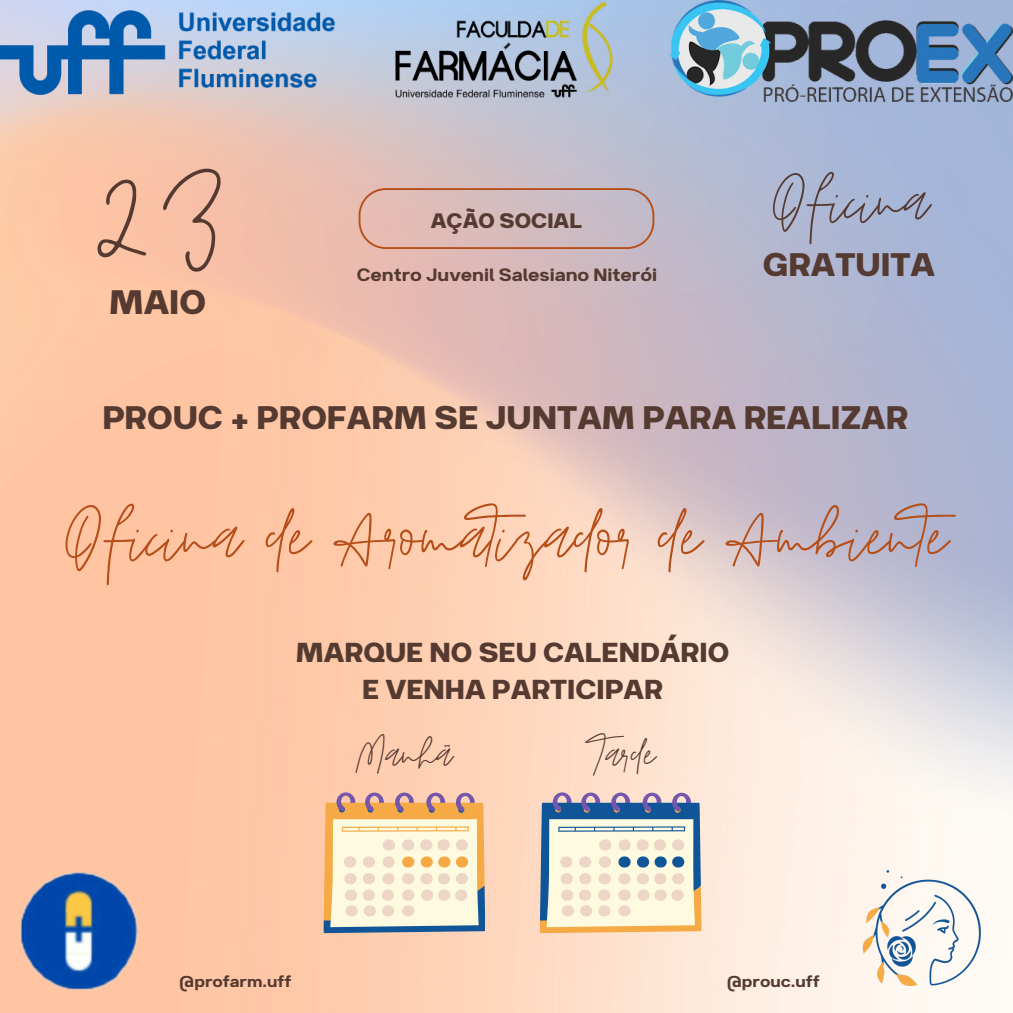
<style>
.page{position:relative;width:1013px;height:1013px;background:#fff}
.page>*{position:absolute;margin:0;border:0;box-sizing:border-box;transform-origin:0 0}
.t1{font:140.25px "Femen";color:#553a31}
.t2{font:77.62px "Femen";color:#b64e18}
.t3{font:69px "Femen";color:#553a31}
.t4{font:44px "Femen";color:#553a31}
.t5{font:700 40.62px "Breul Grotesk A";color:#553a31}
.t6{font:700 39px "Breul Grotesk A";color:#553a31}
.t7{font:700 32.75px/36.5px "Breul Grotesk A";color:#553a31;text-align:center}
.t8{font:700 25px "Breul Grotesk A";color:#553a31}
.t9{font:21.25px "Breul Grotesk A";color:#553a31}
.t10{font:18.75px "Breul Grotesk A";color:#553a31}
</style>
<div class="page">
<img style="left:0;top:0;width:1012px;height:1012px">
<svg style="left:358px;top:188px;width:296px;height:61px"></svg>
<img style="left:15px;top:870px;width:131px;height:125px">
<div style="left:854px;top:882px;width:134px;height:105px;background:#fff7f1"></div>
<img style="left:862px;top:870px;width:118px;height:115px">
<img style="left:0;top:0;width:339px;height:101px">
<img style="left:394px;top:0;width:220px;height:101px">
<img style="left:669px;top:0;width:343px;height:101px">
<svg style="left:324px;top:792px;width:161px;height:141px"></svg>
<svg style="left:540px;top:792px;width:161px;height:141px"></svg>
<p class="t1" style="left:88px;top:129px;width:141px">23</p>
<h2 class="t5" style="left:109px;top:268px;width:98px">MAIO</h2>
<p class="t8" style="left:431px;top:199px;width:153px">AÇÃO SOCIAL</p>
<h4 class="t9" style="left:357px;top:257px;width:302px">Centro Juvenil Salesiano Niterói</h4>
<h5 class="t3" style="left:773px;top:159px;width:158px">Oficina</h5>
<h5 class="t6" style="left:762px;top:232px;width:174px">GRATUITA</h5>
<h1 class="t6" style="left:102px;top:385px;width:807px">PROUC + PROFARM SE JUNTAM PARA REALIZAR</h1>
<p class="t2" style="left:65px;top:489px;width:917px">Oficina de Aromatizador de Ambiente</p>
<h6 class="t7" style="left:296px;top:630px;width:435px">MARQUE NO SEU CALENDÁRIO<br>E VENHA PARTICIPAR</h6>
<h4 class="t4" style="left:356px;top:727px;width:99px">Manhã</h4>
<p class="t4" style="left:585px;top:727px;width:72px">Tarde</p>
<p class="t10" style="left:179px;top:966px;width:114px">@profarm.uff</p>
<p class="t10" style="left:726px;top:966px;width:95px">@prouc.uff</p>
</div>
